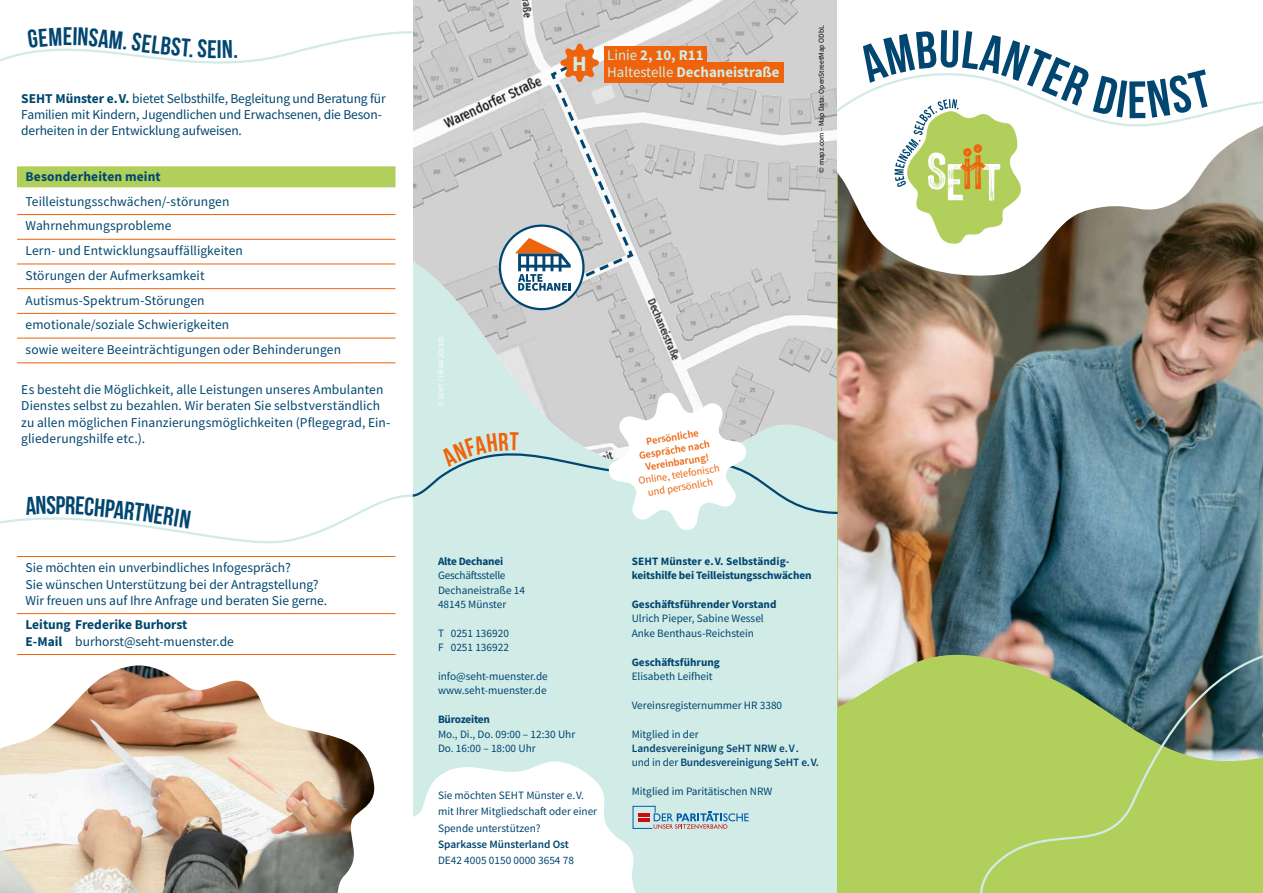
<style>
.page{position:relative;width:1263px;height:893px;background:#fff}
.page>*{position:absolute;margin:0;border:0;box-sizing:border-box;transform-origin:0 0}
.t1{font:700 52.5px "Bebas Neue";color:#004670}
.t2{font:700 25.5px "Bebas Neue";color:#004670}
.t3{font:700 21.9px "Source Sans Pro";color:#d1ebe7}
.t4{font:700 14.85px/17.9px "Source Sans Pro";color:#d1ebe7}
.t5{font:13.5px/16.2px "Source Sans Pro";color:#004670}
.t6{font:700 13.5px/16.2px "Source Sans Pro";color:#004670}
.t7{font:11.25px/14.4px "Source Sans Pro";color:#004670}
.t8{font:700 11.25px/14.4px "Source Sans Pro";letter-spacing:-.01em;color:#004670}
.t9{font:600 11.25px/14.4px "Source Sans Pro";color:#004670}
.t10{font:600 10.5px/12.6px "Source Sans Pro";color:#ee630b;text-align:center}
.t11{font:10.5px/12.6px "Source Sans Pro";color:#ee630b;text-align:center}
.t12{font:7.5px "Source Sans Pro";color:#000}
.t13{font:7.5px "Source Sans Pro";color:#fff}
.s1{font-weight:700}
.s2{font-weight:400}
</style>
<div class="page">
<div style="left:412px;top:0;width:426px;height:893px;background:#d1ebe7"></div>
<img style="left:412px;top:0;width:426px;height:390px">
<img style="left:0;top:665px;width:374px;height:228px">
<div style="left:17px;top:166px;width:378px;height:21px;background:#b1d05b"></div>
<hr style="left:17px;top:214px;width:378px;height:1px;background:#ee630b">
<hr style="left:17px;top:239px;width:378px;height:1px;background:#ee630b">
<hr style="left:17px;top:264px;width:378px;height:1px;background:#ee630b">
<hr style="left:17px;top:288px;width:378px;height:1px;background:#ee630b">
<hr style="left:17px;top:313px;width:378px;height:1px;background:#ee630b">
<hr style="left:17px;top:338px;width:378px;height:1px;background:#ee630b">
<hr style="left:17px;top:362px;width:378px;height:1px;background:#ee630b">
<div style="left:605px;top:46px;width:102px;height:17px;background:#ee630b"></div>
<div style="left:605px;top:62px;width:179px;height:20px;background:#ee630b"></div>
<hr style="left:17px;top:556px;width:378px;height:1px;background:#ee630b">
<hr style="left:17px;top:613px;width:378px;height:1px;background:#ee630b">
<hr style="left:17px;top:654px;width:378px;height:1px;background:#ee630b">
<svg style="left:412px;top:757px;width:337px;height:136px"></svg>
<img style="left:838px;top:96px;width:425px;height:797px">
<div style="left:500px;top:226px;width:83px;height:83px;background:#fff;border-radius:50%"></div>
<svg style="left:515px;top:43px;width:120px;height:248px"></svg>
<svg style="left:0;top:21px;width:415px;height:64px"></svg>
<svg style="left:0;top:390px;width:840px;height:162px"></svg>
<svg style="left:857px;top:73px;width:270px;height:171px"></svg>
<svg style="left:1147px;top:96px;width:66px;height:22px"></svg>
<h2 class="t2" style="left:63px;top:22px;width:11px">e</h2>
<h2 class="t2" style="left:125px;top:27px;width:39px;rotate:7deg">.Sel</h2>
<h2 class="t2" style="left:217px;top:35px;width:6px">i</h2>
<p class="t5" style="left:21px;top:90px;width:366px"><span class="s1">SEHT Münster e.V.</span> bietet Selbsthilfe, Begleitung und Beratung für<br>Familien mit Kindern, Jugendlichen und Erwachsenen, die Beson&shy;derheiten in der Entwicklung aufweisen.</p>
<p class="t6" style="left:26px;top:168px;width:137px">Besonderheiten meint</p>
<p class="t5" style="left:26px;top:189px;width:317px;line-height:24.8px">Teilleistungsschwächen/-störungen Wahrnehmungsprobleme<br>Lern- und Entwicklungsauffälligkeiten<br>Störungen der Aufmerksamkeit Autismus-Spektrum-Störungen<br>emotionale/soziale Schwierigkeiten<br>sowie weitere Beeinträchtigungen oder Behinderungen</p>
<p class="t5" style="left:21px;top:382px;width:371px">Es besteht die Möglichkeit, alle Leistungen unseres Ambulanten Dienstes selbst zu bezahlen. Wir beraten Sie selbstverständlich zu allen möglichen Finanzierungsmöglichkeiten (Pflegegrad, Ein&shy;gliederungshilfe etc.).</p>
<h2 class="t2" style="left:46px;top:491px;width:11px">s</h2>
<h2 class="t2" style="left:156px;top:500px;width:38px;rotate:9deg">erin</h2>
<p class="t5" style="left:26px;top:560px;width:303px">Sie möchten ein unverbindliches Infogespräch?<br>Sie wünschen Unterstützung bei der Antragstellung?<br>Wir freuen uns auf Ihre Anfrage und beraten Sie gerne.</p>
<p class="t6" style="left:26px;top:617px;width:210px">Leitung Frederike Burhorst<br>E-Mail <span class="s2">burhorst@seht-muenster.de</span></p>
<p class="t13" style="left:436px;top:407px;width:72px;rotate:-90deg">© SEHT | FB AD 202305</p>
<h3 class="t3" style="left:572px;top:49px;width:16px">H</h3>
<p class="t4" style="left:607px;top:45px;width:174px"><span class="s2">Linie</span> 2, 10, R11<br><span class="s2">Haltestelle</span> Dechaneistraße</p>
<p class="t12" style="left:817px;top:173px;width:149px;rotate:-90deg">© mapz.com – Map Data: OpenStreetMap ODbL</p>
<p class="t10" style="left:636px;top:436px;width:73px;rotate:-9deg">Persönliche<br>Gespräche nach<br>Vereinbarung!</p>
<p class="t11" style="left:638px;top:474px;width:84px;rotate:-9deg">Online, telefonisch und persönlich</p>
<p class="t8" style="left:438px;top:554px;width:67px">Alte Dechanei</p>
<p class="t7" style="left:438px;top:568px;width:89px">Geschäftsstelle<br>Dechaneistraße 14<br>48145 Münster</p>
<p class="t7" style="left:438px;top:626px;width:72px">T 0251 136920<br>F 0251 136922</p>
<p class="t7" style="left:438px;top:669px;width:111px">info@seht-muenster.de www.seht-muenster.de</p>
<p class="t8" style="left:438px;top:712px;width:53px">Bürozeiten</p>
<p class="t7" style="left:438px;top:726px;width:139px">Mo., Di., Do. 09:00 – 12:30 Uhr<br>Do. 16:00 – 18:00 Uhr</p>
<p class="t8" style="left:632px;top:554px;width:181px">SEHT Münster e.V. Selbständig&shy;keitshilfe bei Teilleistungsschwächen</p>
<p class="t8" style="left:632px;top:597px;width:146px">Geschäftsführender Vorstand</p>
<p class="t7" style="left:632px;top:611px;width:134px">Ulrich Pieper, Sabine Wessel<br>Anke Benthaus-Reichstein</p>
<p class="t8" style="left:632px;top:654px;width:90px">Geschäftsführung</p>
<p class="t7" style="left:632px;top:669px;width:83px">Elisabeth Leifheit</p>
<p class="t7" style="left:632px;top:698px;width:152px">Vereinsregisternummer HR 3380</p>
<p class="t7" style="left:632px;top:726px;width:68px">Mitglied in der</p>
<p class="t9" style="left:632px;top:741px;width:189px">Landesvereinigung SeHT NRW e.V. <span class="s2">und in der</span> Bundesvereinigung SeHT e.V.</p>
<p class="t7" style="left:438px;top:788px;width:147px">Sie möchten SEHT Münster e.V.</p>
<p class="t7" style="left:632px;top:784px;width:142px">Mitglied im Paritätischen NRW</p>
<p class="t7" style="left:438px;top:804px;width:161px;line-height:16.2px">mit Ihrer Mitgliedschaft oder einer<br>Spende unterstützen?</p>
<p class="t9" style="left:438px;top:837px;width:132px">Sparkasse Münsterland Ost</p>
<p class="t7" style="left:438px;top:853px;width:137px">DE42 4005 0150 0000 3654 78</p>
<h1 class="t1" style="left:1127px;top:71px;width:21px">E</h1>
</div>
